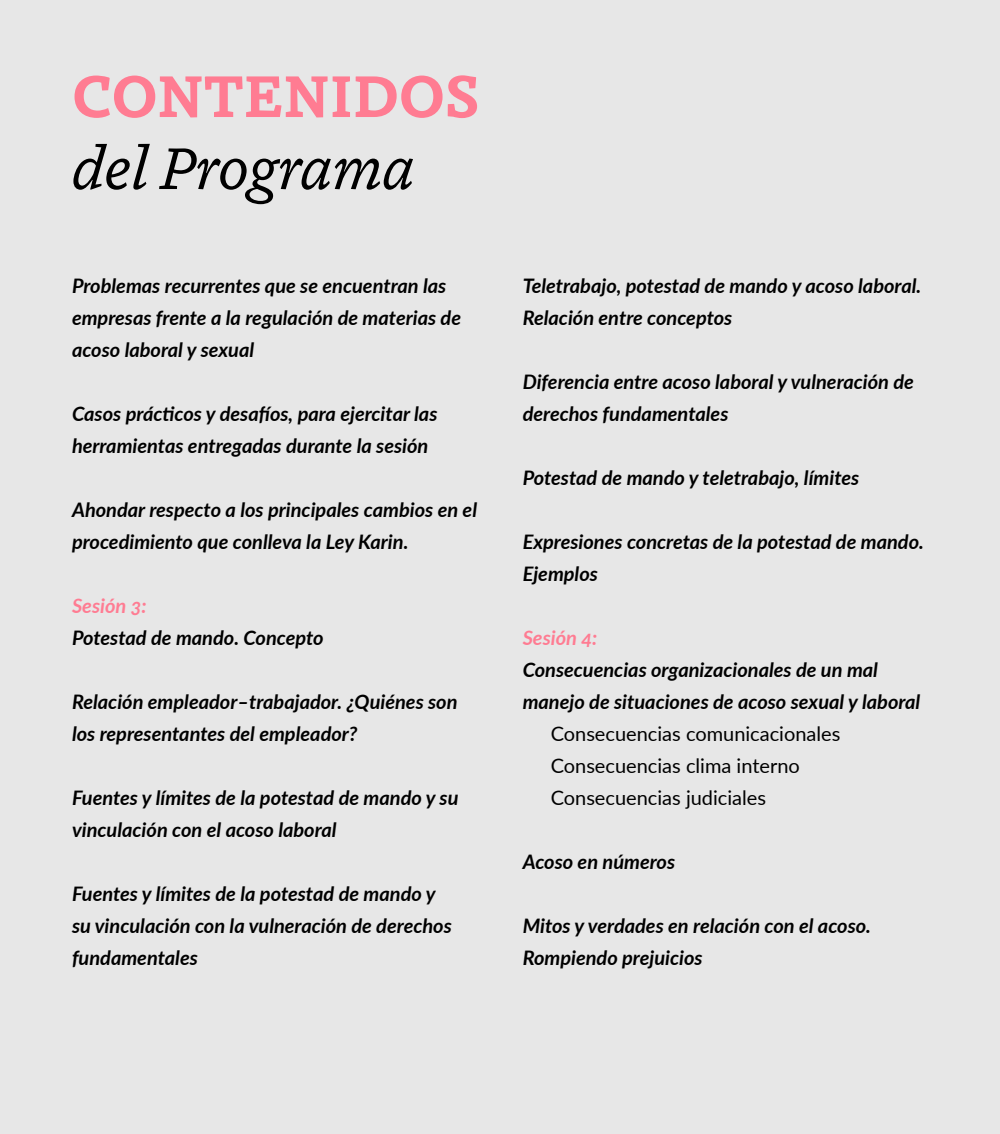
<style>
.page{position:relative;width:1000px;height:1134px;background:#e7e7e7}
.page>*{position:absolute;margin:0;border:0;box-sizing:border-box;transform-origin:0 0}
.t1{font:italic 60px "Dovetail MVB";color:#000}
.t2{font:700 60px "Dovetail MVB";letter-spacing:.005em;color:#ff7c92}
.t3{font:italic 700 20px/32px "Lato";color:#000}
.t4{font:20px/32px "Lato";color:#000}
.t5{font:italic 700 20px "Lato";color:#ff7c92}
</style>
<div class="page">
<h1 class="t2" style="left:72px;top:51px;width:409px">CONTENIDOS</h1>
<h1 class="t1" style="left:72px;top:125px;width:344px">del Programa</h1>
<p class="t3" style="left:72px;top:269px;width:391px">Problemas recurrentes que se encuentran las empresas frente a la regulación de materias de acoso laboral y sexual</p>
<p class="t3" style="left:72px;top:397px;width:367px">Casos prácticos y desafíos, para ejercitar las herramientas entregadas durante la sesión</p>
<p class="t3" style="left:72px;top:493px;width:407px">Ahondar respecto a los principales cambios en el procedimiento que conlleva la Ley Karin.</p>
<p class="t5" style="left:72px;top:591px;width:76px">Sesión 3:</p>
<p class="t3" style="left:72px;top:621px;width:253px">Potestad de mando. Concepto</p>
<p class="t3" style="left:72px;top:685px;width:387px">Relación empleador–trabajador. ¿Quiénes son los representantes del empleador?</p>
<p class="t3" style="left:72px;top:781px;width:388px">Fuentes y límites de la potestad de mando y su vinculación con el acoso laboral</p>
<p class="t3" style="left:72px;top:877px;width:381px">Fuentes y límites de la potestad de mando y su vinculación con la vulneración de derechos fundamentales</p>
<p class="t3" style="left:523px;top:269px;width:400px">Teletrabajo, potestad de mando y acoso laboral.<br>Relación entre conceptos</p>
<p class="t3" style="left:523px;top:365px;width:393px">Diferencia entre acoso laboral y vulneración de derechos fundamentales</p>
<p class="t3" style="left:523px;top:461px;width:338px">Potestad de mando y teletrabajo, límites</p>
<p class="t3" style="left:523px;top:525px;width:403px">Expresiones concretas de la potestad de mando.<br>Ejemplos</p>
<p class="t5" style="left:523px;top:623px;width:76px">Sesión 4:</p>
<p class="t3" style="left:523px;top:653px;width:399px">Consecuencias organizacionales de un mal manejo de situaciones de acoso sexual y laboral</p>
<p class="t4" style="left:551px;top:717px;width:291px">Consecuencias comunicacionales<br>Consecuencias clima interno<br>Consecuencias judiciales</p>
<p class="t3" style="left:523px;top:845px;width:154px">Acoso en números</p>
<p class="t3" style="left:523px;top:909px;width:350px">Mitos y verdades en relación con el acoso.<br>Rompiendo prejuicios</p>
</div>
